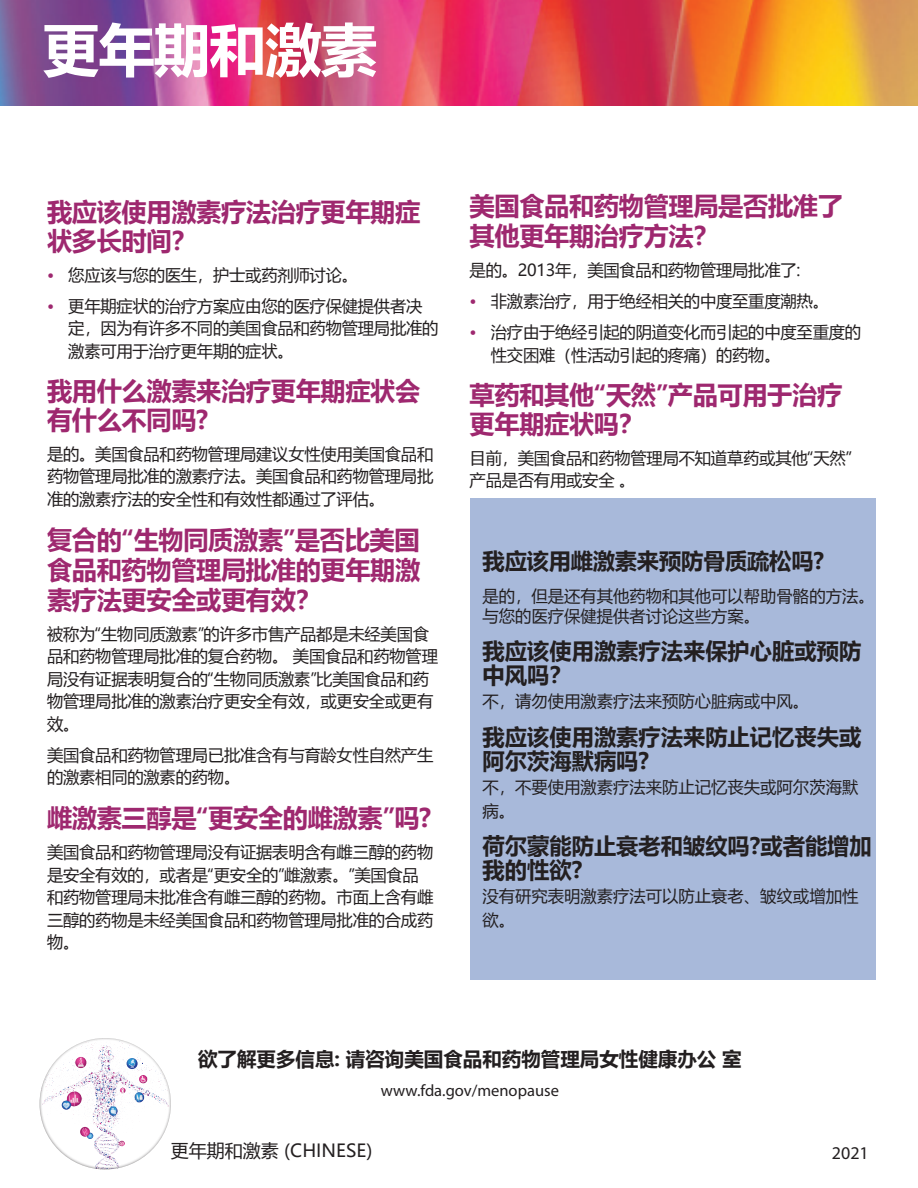
<style>
.page{position:relative;width:918px;height:1188px;background:#fff}
.page>*{position:absolute;margin:0;border:0;box-sizing:border-box;transform-origin:0 0}
.t1{font:700 57px "Microsoft Ya Hei UI";letter-spacing:-.025em;color:#fff}
.t2{font:700 25.5px/28.5px "Microsoft Ya Hei UI";letter-spacing:-.015em;color:#9e286f}
.t3{font:700 22.5px/24px "Microsoft Ya Hei UI";color:#231f20}
.t4{font:700 19.5px "Microsoft Ya Hei UI";color:#231f20}
.t5{font:18px "Microsoft Ya Hei UI";color:#231f20}
.t6{font:18px "Myriad Pro";color:#231f20}
.t7{font:16.5px/22.5px "Microsoft Ya Hei UI";letter-spacing:-.015em;color:#231f20}
.t8{font:16.5px "Myriad Pro";color:#231f20}
.s1{color:#9e286f}
</style>
<div class="page">
<img style="left:0;top:0;width:918px;height:105px">
<div style="left:37px;top:1036px;width:136px;height:136px;background:#231f20;opacity:.81"></div>
<div style="left:470px;top:498px;width:405px;height:481px;background:#a8b9da"></div>
<p class="t1" style="left:43px;top:10px;width:336px">更年期和激素</p>
<h2 class="t2" style="left:47px;top:197px;width:375px">我应该使用激素疗法治疗更年期症状多长时间？</h2>
<p class="t7" style="left:47px;top:263px;width:313px"><span class="s1">•</span> 您应该与您的医生，护士或药剂师讨论。</p>
<p class="t7" style="left:68px;top:294px;width:372px;text-indent:-21px"><span class="s1">•</span> 更年期症状的治疗方案应由您的医疗保健提供者决定，因为有许多不同的美国食品和药物管理局批准的激素可用于治疗更年期的症状。</p>
<h2 class="t2" style="left:47px;top:376px;width:375px">我用什么激素来治疗更年期症状会有什么不同吗?</h2>
<p class="t7" style="left:47px;top:442px;width:388px;text-align:justify">是的。美国食品和药物管理局建议女性使用美国食品和药物管理局批准的激素疗法。美国食品和药物管理局批准的激素疗法的安全性和有效性都通过了评估。</p>
<h2 class="t2" style="left:47px;top:524px;width:375px;line-height:30px;text-align:justify">复合的“生物同质激素”是否比美国食品和药物管理局批准的更年期激素疗法更安全或更有效？</h2>
<p class="t7" style="left:47px;top:622px;width:392px">被称为“生物同质激素”的许多市售产品都是未经美国食品和药物管理局批准的复合药物。 美国食品和药物管理局没有证据表明复合的“生物同质激素”比美国食品和药物管理局批准的激素治疗更安全有效，或更安全或更有效。</p>
<p class="t7" style="left:47px;top:743px;width:388px">美国食品和药物管理局已批准含有与育龄女性自然产生的激素相同的激素的药物。</p>
<h2 class="t2" style="left:47px;top:803px;width:386px">雌激素三醇是“更安全的雌激素”吗?</h2>
<p class="t7" style="left:47px;top:840px;width:388px">美国食品和药物管理局没有证据表明含有雌三醇的药物是安全有效的，或者是“更安全的”雌激素。”美国食品和药物管理局未批准含有雌三醇的药物。市面上含有雌三醇的药物是未经美国食品和药物管理局批准的合成药物。</p>
<h2 class="t2" style="left:470px;top:190px;width:375px;line-height:30px">美国食品和药物管理局是否批准了其他更年期治疗方法？</h2>
<p class="t7" style="left:470px;top:259px;width:332px">是的。2013年，美国食品和药物管理局批准了:</p>
<p class="t7" style="left:470px;top:290px;width:361px"><span class="s1">•</span> 非激素治疗，用于绝经相关的中度至重度潮热。</p>
<p class="t7" style="left:491px;top:321px;width:372px;text-indent:-21px"><span class="s1">•</span> 治疗由于绝经引起的阴道变化而引起的中度至重度的性交困难（性活动引起的疼痛）的药物。</p>
<h2 class="t2" style="left:470px;top:380px;width:374px">草药和其他“天然”产品可用于治疗更年期症状吗？</h2>
<p class="t7" style="left:470px;top:446px;width:384px">目前，美国食品和药物管理局不知道草药或其他“天然”产品是否有用或安全 。</p>
<h2 class="t3" style="left:483px;top:548px;width:343px">我应该用雌激素来预防骨质疏松吗?</h2>
<p class="t7" style="left:483px;top:586px;width:394px;line-height:19.5px">是的，但是还有其他药物和其他可以帮助骨骼的方法。与您的医疗保健提供者讨论这些方案。</p>
<h2 class="t3" style="left:483px;top:638px;width:380px">我应该使用激素疗法来保护心脏或预防中风吗？</h2>
<p class="t7" style="left:483px;top:689px;width:328px">不，请勿使用激素疗法来预防心脏病或中风。</p>
<h2 class="t3" style="left:483px;top:724px;width:380px">我应该使用激素疗法来防止记忆丧失或阿尔茨海默病吗?</h2>
<p class="t7" style="left:483px;top:774px;width:377px;line-height:24px">不，不要使用激素疗法来防止记忆丧失或阿尔茨海默病。</p>
<h2 class="t3" style="left:483px;top:833px;width:391px">荷尔蒙能防止衰老和皱纹吗?或者能增加我的性欲?</h2>
<p class="t7" style="left:483px;top:884px;width:377px;line-height:24px">没有研究表明激素疗法可以防止衰老、皱纹或增加性欲。</p>
<p class="t4" style="left:198px;top:1046px;width:545px">欲了解更多信息: 请咨询美国食品和药物管理局女性健康办公 室</p>
<p class="t8" style="left:381px;top:1081px;width:180px">www.fda.gov/menopause</p>
<p class="t5" style="left:171px;top:1138px;width:203px">更年期和激素 (CHINESE)</p>
<p class="t6" style="left:832px;top:1142px;width:38px">2021</p>
</div>
